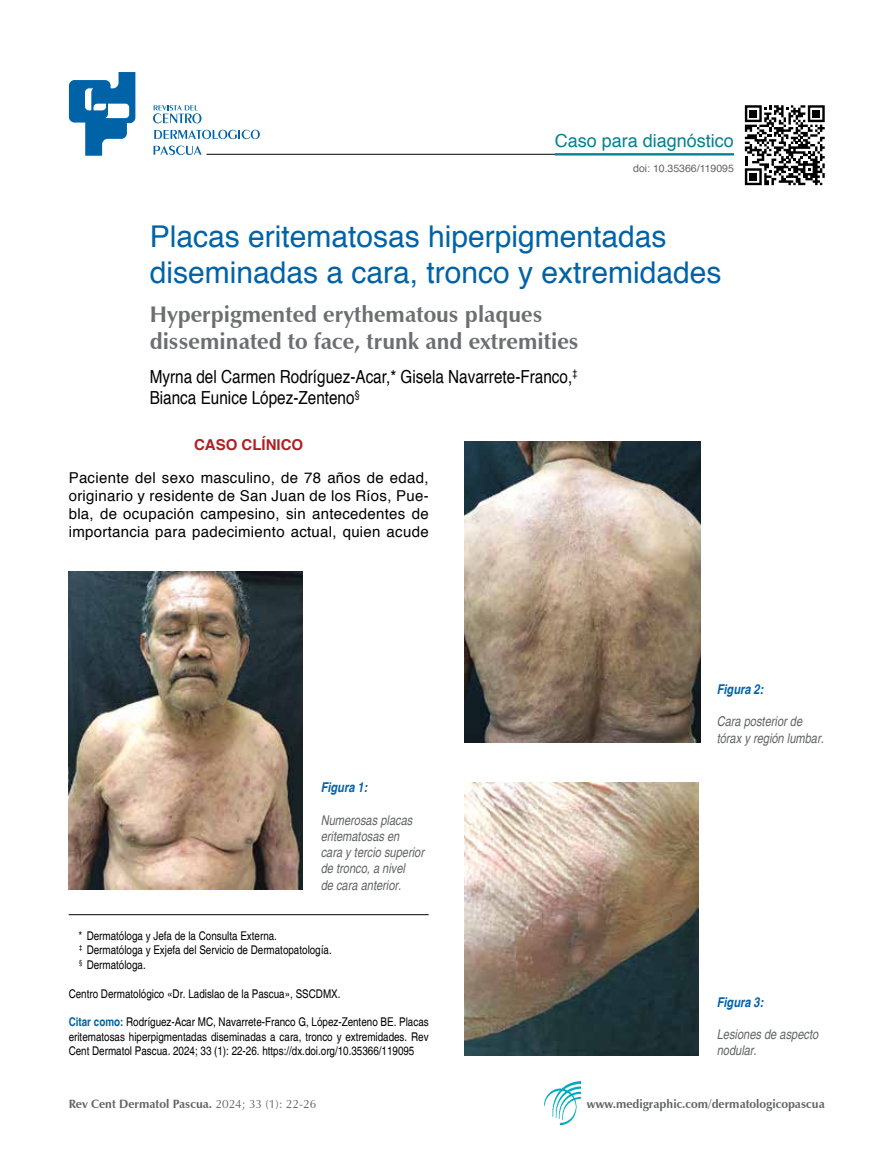
<style>
.page{position:relative;width:893px;height:1170px;background:#fff}
.page>*{position:absolute;margin:0;border:0;box-sizing:border-box;transform-origin:0 0}
.t1{font:30px/36px "Helvetica";color:#0063a7}
.t2{font:700 22.5px/27px "Zapf Humanist 601 BT";color:#6d6e71}
.t3{font:18px/21.6px "Helvetica";color:#000;scale:.85 1}
.t4{font:18px "Helvetica";color:#008290}
.t5{font:15px/18px "Helvetica";letter-spacing:.02em;color:#000;text-align:justify}
.t6{font:700 15px "Helvetica";color:#ae2024}
.t7{font:italic condensed 13.5px/16.2px "Helvetica";color:#636466}
.t8{font:italic 700 condensed 13.5px "Helvetica";color:#0063a7}
.t9{font:condensed 12px/14.4px "Helvetica";color:#000}
.t10{font:700 12px "Zapf Humanist 601 BT";color:#636466}
.t11{font:10.5px "Helvetica";color:#636466}
.s1{font-weight:700;color:#0063a7}
.s2{font-weight:400}
</style>
<div class="page">
<img style="left:544px;top:1081px;width:36px;height:43px">
<svg style="left:153px;top:105px;width:48px;height:18px"></svg>
<svg style="left:154px;top:130px;width:106px;height:9px"></svg>
<svg style="left:154px;top:145px;width:48px;height:10px"></svg>
<svg style="left:69px;top:72px;width:66px;height:84px"></svg>
<hr style="left:207px;top:154px;width:527px;height:1px;background:#000">
<hr style="left:69px;top:914px;width:360px;height:1px;background:#000">
<hr style="left:555px;top:153px;width:179px;height:2px;background:#008290">
<img style="left:69px;top:571px;width:234px;height:318px">
<img style="left:465px;top:441px;width:236px;height:301px">
<img style="left:465px;top:782px;width:234px;height:273px">
<svg style="left:745px;top:105px;width:80px;height:80px"></svg>
<h3 class="t4" style="left:555px;top:127px;width:181px">Caso para diagnóstico</h3>
<p class="t11" style="left:633px;top:160px;width:102px">doi: 10.35366/119095</p>
<h1 class="t1" style="left:150px;top:219px;width:573px">Placas eritematosas hiperpigmentadas diseminadas a cara, tronco y extremidades</h1>
<h2 class="t2" style="left:150px;top:301px;width:430px">Hyperpigmented erythematous plaques disseminated to face, trunk and extremities</h2>
<h3 class="t3" style="left:150px;top:366px;width:505px">Myrna del Carmen Rodríguez-Acar,* Gisela Navarrete-Franco,<sup>‡<br></sup>Bianca Eunice López-Zenteno<sup>§</sup></h3>
<p class="t6" style="left:194px;top:432px;width:111px">CASO CLÍNICO</p>
<p class="t5" style="left:69px;top:469px;width:361px">Paciente del sexo masculino, de 78 años de edad, originario y residente de San Juan de los Ríos, Pue&shy;bla, de ocupación campesino, sin antecedentes de importancia para padecimiento actual, quien acude</p>
<p class="t8" style="left:321px;top:779px;width:48px">Figura 1:</p>
<p class="t7" style="left:321px;top:812px;width:105px">Numerosas placas eritematosas en cara y tercio superior de tronco, a nivel<br>de cara anterior.</p>
<p class="t9" style="left:78px;top:928px;width:255px">* Dermatóloga y Jefa de la Consulta Externa.<br><sup>‡</sup> Dermatóloga y Exjefa del Servicio de Dermatopatología. <sup>§</sup> Dermatóloga.</p>
<p class="t9" style="left:69px;top:986px;width:273px">Centro Dermatológico «Dr. Ladislao de la Pascua», SSCDMX.</p>
<p class="t9" style="left:69px;top:1015px;width:362px;text-align:justify"><span class="s1">Citar como:</span> Rodríguez-Acar MC, Navarrete-Franco G, López-Zenteno BE. Placas eritematosas hiperpigmentadas diseminadas a cara, tronco y extremidades. Rev Cent Dermatol Pascua. 2024; 33 (1): 22-26. https://dx.doi.org/10.35366/119095</p>
<p class="t8" style="left:717px;top:681px;width:48px">Figura 2:</p>
<p class="t7" style="left:717px;top:713px;width:109px">Cara posterior de tórax y región lumbar.</p>
<p class="t8" style="left:717px;top:993px;width:48px">Figura 3:</p>
<p class="t7" style="left:717px;top:1026px;width:103px">Lesiones de aspecto nodular.</p>
<p class="t10" style="left:69px;top:1096px;width:249px">Rev Cent Dermatol Pascua. <span class="s2">2024; 33 (1): 22-26</span></p>
<p class="t10" style="left:587px;top:1096px;width:239px">www.medigraphic.com/dermatologicopascua</p>
</div>
